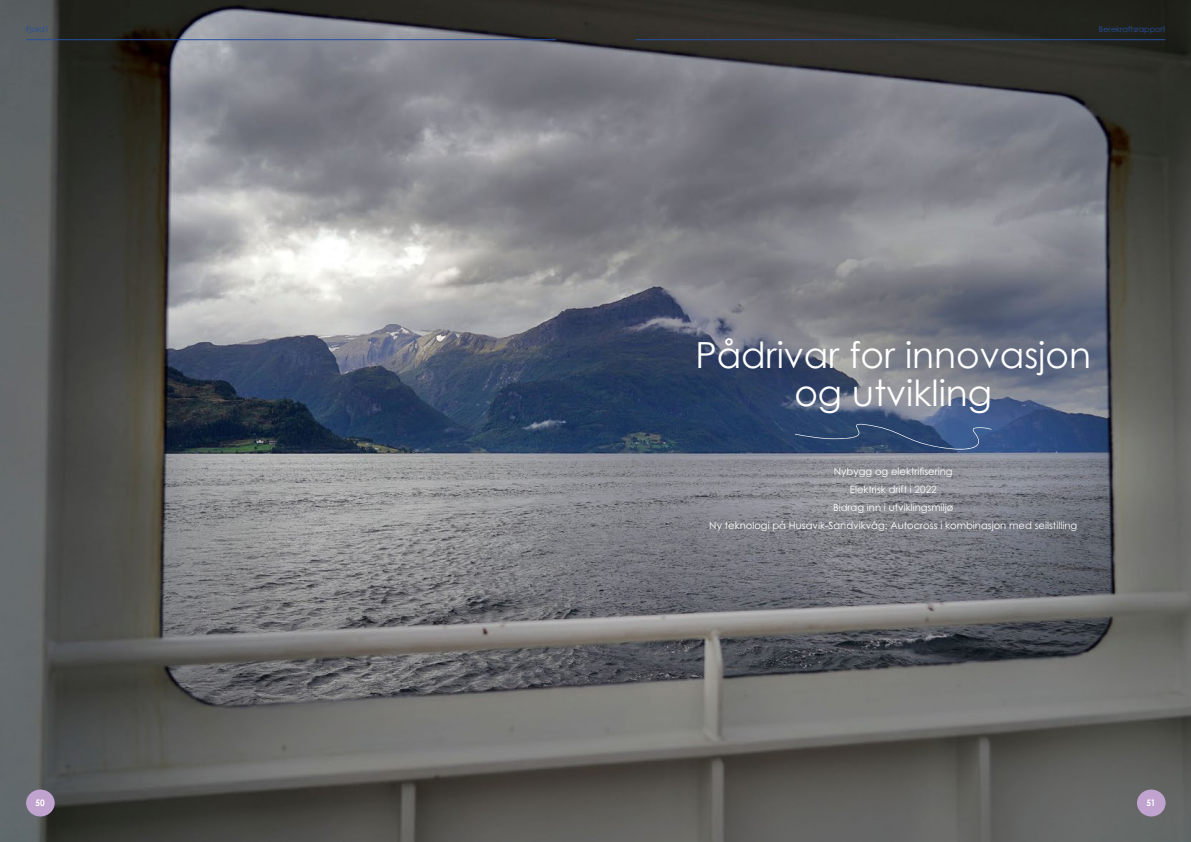
<style>
.page{position:relative;width:1191px;height:842px;background:#fff}
.page>*{position:absolute;margin:0;border:0;box-sizing:border-box;transform-origin:0 0}
.t1{font:36px/38px "Century Gothic";color:#fff;text-align:center}
.t2{font:10px/18px "Century Gothic Pro";color:#fff;text-align:center}
.t3{font:700 9px "Century Gothic Pro";color:#fff;scale:.92 1}
.t4{font:8px "Century Gothic Pro";color:#25509f}
</style>
<div class="page">
<img style="left:0;top:0;width:1191px;height:842px">
<svg style="left:795px;top:424px;width:196px;height:29px;background:#334e78"></svg>
<div style="left:26px;top:789px;width:29px;height:27px;background:#c0a3cf;border-radius:50%"></div>
<div style="left:1137px;top:789px;width:28px;height:27px;background:#c0a3cf;border-radius:50%"></div>
<hr style="left:26px;top:39px;width:530px;height:1px;background:#25509f">
<hr style="left:636px;top:39px;width:529px;height:1px;background:#25509f">
<p class="t4" style="left:26px;top:24px;width:25px">Fjord1</p>
<p class="t4" style="left:1098px;top:24px;width:68px">Berekraftsrapport</p>
<h1 class="t1" style="left:695px;top:335px;width:397px">Pådrivar for innovasjon og utvikling</h1>
<p class="t2" style="left:709px;top:462px;width:369px">Nybygg og elektrifisering<br>Elektrisk drift i 2022<br>Bidrag inn i utviklingsmiljø<br>Ny teknologi på Husavik-Sandvikvåg: Autocross i kombinasjon med seilstilling</p>
<p class="t3" style="left:35px;top:797px;width:12px">50</p>
<p class="t3" style="left:1146px;top:797px;width:12px">51</p>
</div>
